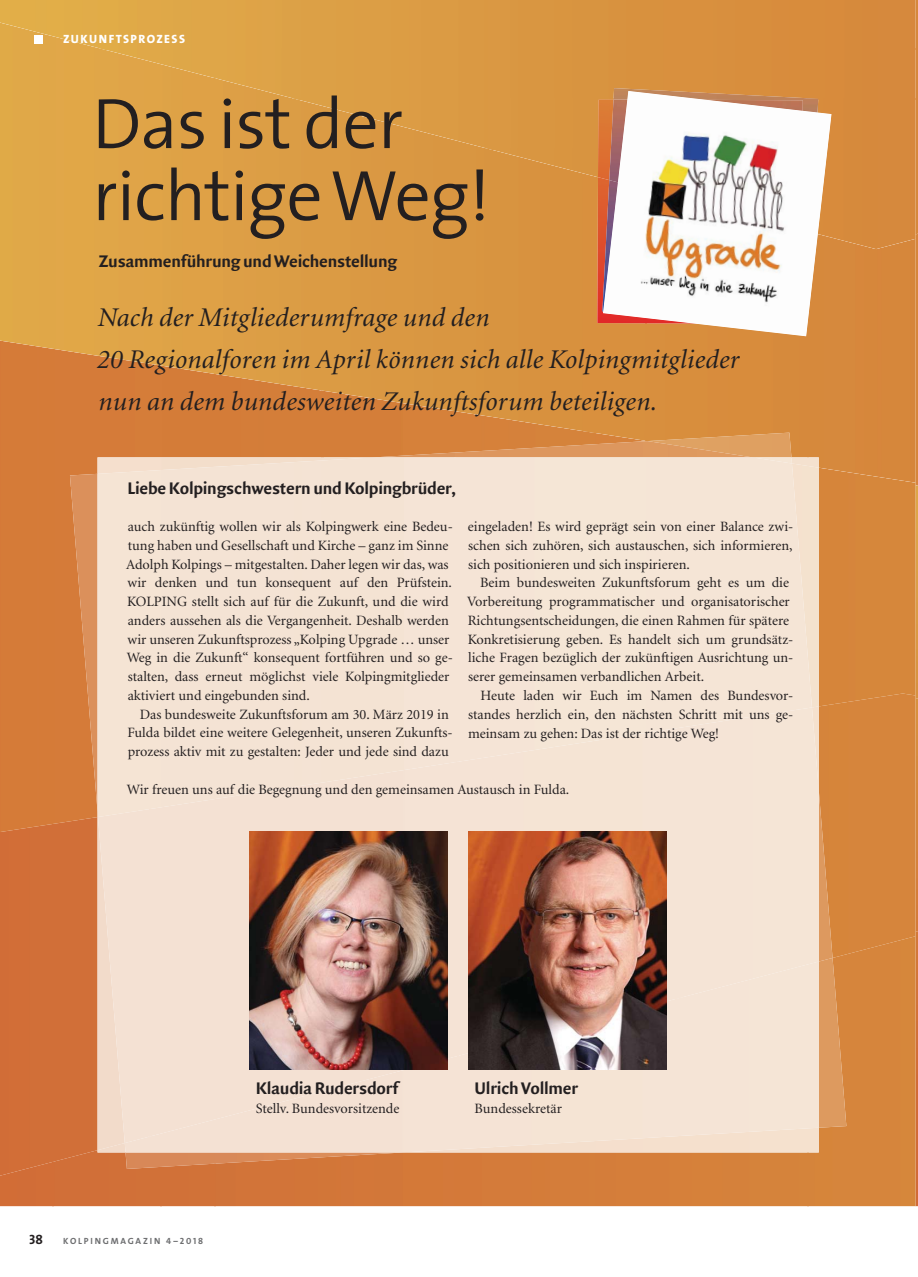
<style>
.page{position:relative;width:918px;height:1277px;background:#fff}
.page>*{position:absolute;margin:0;border:0;box-sizing:border-box;transform-origin:0 0}
.t1{font:300 72px/72px "The Sans";letter-spacing:-.015em;color:#231f20}
.t2{font:italic 27px/42px "Minion LT";letter-spacing:.01em;color:#231f20}
.t3{font:700 18px "Quadraat Sans";letter-spacing:-.015em;color:#231f20}
.t4{font:14.25px/18.8px "Minion LT";color:#231f20}
.t5{font:13.5px "The Sans Bold Caps";color:#231f20}
.t6{font:12px "The Sans Extra Bold Caps";letter-spacing:.12em;color:#fff}
.t7{font:9px "The Sans Bold Caps";letter-spacing:.2em;color:#6d6e70}
</style>
<div class="page">
<img style="left:915px;top:0;width:2px;height:1206px">
<img style="left:0;top:0;width:915px;height:49px">
<img style="left:215px;top:49px;width:700px;height:50px">
<div style="left:430px;top:99px;width:167px;height:25px;background:#d99742"></div>
<div style="left:831px;top:99px;width:84px;height:127px;background:#d6893c"></div>
<div style="left:0;top:22px;width:215px;height:318px;background:#e0a648"></div>
<div style="left:214px;top:73px;width:216px;height:316px;background:#db9b44"></div>
<div style="left:429px;top:124px;width:216px;height:265px;background:#d89440"></div>
<div style="left:807px;top:226px;width:108px;height:240px;background:#d6873c"></div>
<div style="left:645px;top:336px;width:162px;height:121px;background:#d88c3d"></div>
<div style="left:807px;top:959px;width:108px;height:247px;background:#d6853c"></div>
<div style="left:54px;top:1152px;width:106px;height:54px;background:#d17038"></div>
<div style="left:215px;top:1152px;width:592px;height:54px;background:#d47c3a"></div>
<div style="left:0;top:1175px;width:54px;height:31px;background:#d26d37"></div>
<div style="left:160px;top:1168px;width:55px;height:38px;background:#d17138"></div>
<div style="left:818px;top:708px;width:97px;height:251px;background:#d6853c"></div>
<div style="left:0;top:832px;width:99px;height:343px;background:#d16f38"></div>
<img style="left:0;top:340px;width:323px;height:147px">
<img style="left:322px;top:389px;width:324px;height:68px">
<div style="left:818px;top:466px;width:97px;height:242px;background:#d6873b"></div>
<div style="left:0;top:487px;width:97px;height:345px;background:#d57b38"></div>
<img style="left:97px;top:817px;width:28px;height:333px">
<img style="left:811px;top:457px;width:7px;height:5px">
<div style="left:811px;top:462px;width:7px;height:245px;background:#f4e2ce"></div>
<img style="left:597px;top:99px;width:5px;height:78px">
<img style="left:597px;top:177px;width:5px;height:147px">
<img style="left:613px;top:88px;width:204px;height:3px">
<img style="left:602px;top:91px;width:229px;height:245px">
<img style="left:818px;top:957px;width:27px;height:172px">
<img style="left:125px;top:1152px;width:279px;height:16px">
<img style="left:818px;top:790px;width:14px;height:171px">
<img style="left:70px;top:474px;width:27px;height:337px">
<img style="left:647px;top:432px;width:144px;height:25px">
<img style="left:374px;top:441px;width:378px;height:16px">
<div style="left:125px;top:998px;width:693px;height:154px;background:#f5e4d5"></div>
<div style="left:458px;top:707px;width:360px;height:291px;background:#f5e4d6"></div>
<div style="left:150px;top:766px;width:308px;height:329px;background:#f4e1d3"></div>
<img style="left:98px;top:817px;width:52px;height:326px">
<img style="left:457px;top:997px;width:226px;height:49px">
<img style="left:457px;top:1045px;width:11px;height:12px">
<div style="left:149px;top:1094px;width:164px;height:44px;background:#f4e1d3"></div>
<div style="left:97px;top:457px;width:358px;height:360px;background:#f4e3d4"></div>
<div style="left:454px;top:457px;width:357px;height:309px;background:#f5e5d6"></div>
<img style="left:249px;top:831px;width:198px;height:238px">
<img style="left:468px;top:831px;width:197px;height:238px">
<div style="left:34px;top:35px;width:9px;height:8px;background:#fff"></div>
<p class="t6" style="left:63px;top:32px;width:123px">ZUKUNFTSPROZESS</p>
<h1 class="t1" style="left:92px;top:91px;width:399px">Das ist der richtige Weg!</h1>
<p class="t3" style="left:99px;top:254px;width:300px">Zusammenführung und Weichenstellung</p>
<h2 class="t2" style="left:97px;top:299px;width:643px">Nach der Mitgliederumfrage und den<br>20 Regio nal foren im April können sich alle Kolpingmitglieder nun an dem bundesweiten Zukunftsforum beteiligen.</h2>
<p class="t3" style="left:127px;top:481px;width:330px">Liebe Kolpingschwestern und Kolpingbrüder,</p>
<p class="t4" style="left:126px;top:518px;width:328px">auch zukünftig wollen wir als Kolpingwerk eine Bedeu&shy;tung haben und Gesellschaft und Kirche – ganz im Sinne Adolph Kolpings – mitgestalten. Daher legen wir das, was wir denken und tun konsequent auf den Prüfstein.<br>KOLPING stellt sich auf für die Zukunft, und die wird anders aussehen als die Vergangenheit. Deshalb werden wir unseren Zukunftsprozess „Kolping Upgrade … unser Weg in die Zukunft“ konsequent fortführen und so ge&shy;stalten, dass erneut möglichst viele Kolpingmitglieder aktiviert und eingebunden sind.</p>
<p class="t4" style="left:127px;top:706px;width:327px;text-align:center">Das bundesweite Zukunftsforum am 30. März 2019 in<br>Fulda bildet eine weitere Gelegen heit, unseren Zukunfts&shy;prozess aktiv mit zu gestalten: Jeder und jede sind dazu</p>
<p class="t4" style="left:467px;top:518px;width:327px;text-align:justify">eingeladen! Es wird geprägt sein von einer Balance zwi&shy;schen sich zuhören, sich austauschen, sich informieren, sich positionieren und sich inspirieren.</p>
<p class="t4" style="left:467px;top:574px;width:327px;text-indent:13px">Beim bundesweiten Zukunftsforum geht es um die Vorbereitung programmatischer und organisatorischer Richtungsentscheidungen, die einen Rahmen für spätere Konkretisierung geben. Es handelt sich um grundsätz&shy;liche Fragen bezüglich der zukünftigen Ausrichtung un&shy;serer gemeinsamen verbandlichen Arbeit.</p>
<p class="t4" style="left:468px;top:687px;width:327px;text-align:justify;text-indent:12px">Heute laden wir Euch im Namen des Bundesvor&shy;standes herzlich ein, den nächsten Schritt mit uns ge&shy;meinsam zu gehen: Das ist der richtige Weg!</p>
<p class="t4" style="left:127px;top:781px;width:443px">Wir freuen uns auf die Begegnung und den gemeinsamen Austausch in Fulda.</p>
<p class="t5" style="left:29px;top:1230px;width:15px">38</p>
<p class="t7" style="left:63px;top:1235px;width:142px">KOLPINGMAGAZIN 4–2018</p>
<p class="t3" style="left:256px;top:1081px;width:144px">Klaudia Rudersdorf</p>
<p class="t4" style="left:256px;top:1099px;width:145px">Stellv. Bundesvorsitzende</p>
<p class="t3" style="left:474px;top:1081px;width:105px">Ulrich Vollmer</p>
<p class="t4" style="left:474px;top:1099px;width:89px">Bundessekretär</p>
</div>
